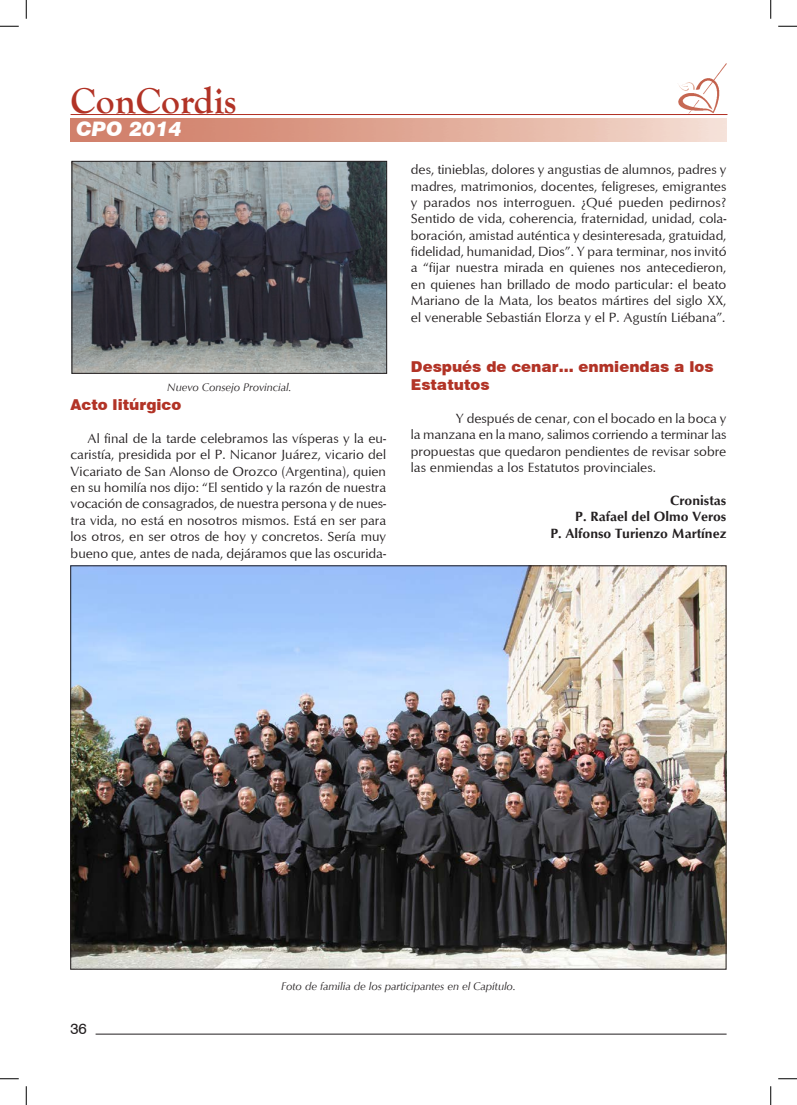
<style>
.page{position:relative;width:797px;height:1105px;background:#fff}
.page>*{position:absolute;margin:0;border:0;box-sizing:border-box;transform-origin:0 0}
.t1{font:700 37.5px "Goudy Old Style T";color:#b23326}
.Subtítulo_1{font:italic 900 20px "Swiss 721 BT";color:#fff}
.ENTRADILLAS_ROJAS{font:900 15px/18px "Swiss 721 BT";color:#b23326}
.t2{font:15px "Swiss 721 BT";color:#231f20}
.GENERAL{font:13.75px/16.4px "Optimum";color:#231f20;text-align:justify}
.AUTOR{font:700 13.75px "Optimum";color:#231f20}
.PIE_FOTO{font:italic 11.25px "Optimum";color:#231f20}
</style>
<div class="page">
<hr style="left:72px;top:114px;width:655px;height:1px;background:#b23326">
<img style="left:678px;top:63px;width:49px;height:51px">
<hr style="left:96px;top:1034px;width:630px;height:1px;background:#231f20">
<hr style="left:71px;top:114px;width:655px;height:1px;background:#b23326">
<img style="left:74px;top:163px;width:311px;height:209px">
<div style="left:72px;top:161px;width:315px;height:213px;border:1px solid #231f20"></div>
<img style="left:72px;top:567px;width:652px;height:400px">
<svg style="left:0;top:25px;width:19px;height:2px"></svg>
<svg style="left:778px;top:25px;width:19px;height:2px"></svg>
<svg style="left:0;top:1078px;width:19px;height:1px"></svg>
<svg style="left:778px;top:1078px;width:19px;height:1px"></svg>
<svg style="left:25px;top:0;width:2px;height:19px"></svg>
<svg style="left:25px;top:1086px;width:2px;height:19px"></svg>
<svg style="left:770px;top:0;width:1px;height:19px"></svg>
<svg style="left:770px;top:1086px;width:1px;height:19px"></svg>
<p class="t1" style="left:71px;top:80px;width:168px">ConCordis</p>
<p class="Subtítulo_1" style="left:76px;top:117px;width:107px">CPO 2014</p>
<p class="PIE_FOTO" style="left:167px;top:381px;width:125px">Nuevo Consejo Provincial.</p>
<p class="ENTRADILLAS_ROJAS" style="left:71px;top:396px;width:112px">Acto litúrgico</p>
<p class="GENERAL" style="left:71px;top:430px;width:317px;text-indent:17px">Al final de la tarde celebramos las vísperas y la eu&shy;caristía, presidida por el P. Nicanor Juárez, vicario del Vicariato de San Alonso de Orozco (Argentina), quien en su homilía nos dijo: “El sentido y la razón de nuestra vocación de consagrados, de nuestra persona y de nues&shy;tra vida, no está en nosotros mismos. Está en ser para los otros, en ser otros de hoy y concretos. Sería muy bueno que, antes de nada, dejáramos que las oscurida-</p>
<p class="GENERAL" style="left:411px;top:161px;width:317px">des, tinieblas, dolores y angustias de alumnos, padres y madres, matrimonios, docentes, feligreses, emigrantes y parados nos interroguen. ¿Qué pueden pedirnos?<br>Sentido de vida, coherencia, fraternidad, unidad, cola&shy;boración, amistad auténtica y desinteresada, gratuidad, fidelidad, humanidad, Dios”. Y para terminar, nos invitó a “fijar nuestra mirada en quienes nos antecedieron, en quienes han brillado de modo particular: el beato Mariano de la Mata, los beatos mártires del siglo XX, el venerable Sebastián Elorza y el P. Agustín Liébana”.</p>
<p class="ENTRADILLAS_ROJAS" style="left:411px;top:358px;width:304px">Después de cenar… enmiendas a los<br>Estatutos</p>
<p class="GENERAL" style="left:411px;top:410px;width:317px;text-indent:45px">Y después de cenar, con el bocado en la boca y la manzana en la mano, salimos corriendo a terminar las propuestas que quedaron pendientes de revisar sobre las enmiendas a los Estatutos provinciales.</p>
<p class="AUTOR" style="left:670px;top:492px;width:58px">Cronistas</p>
<p class="AUTOR" style="left:575px;top:509px;width:153px">P. Rafael del Olmo Veros</p>
<p class="AUTOR" style="left:550px;top:525px;width:177px">P. Alfonso Turienzo Martínez</p>
<p class="t2" style="left:70px;top:1019px;width:18px">36</p>
<p class="PIE_FOTO" style="left:281px;top:979px;width:236px">Foto de familia de los participantes en el Capítulo.</p>
</div>
